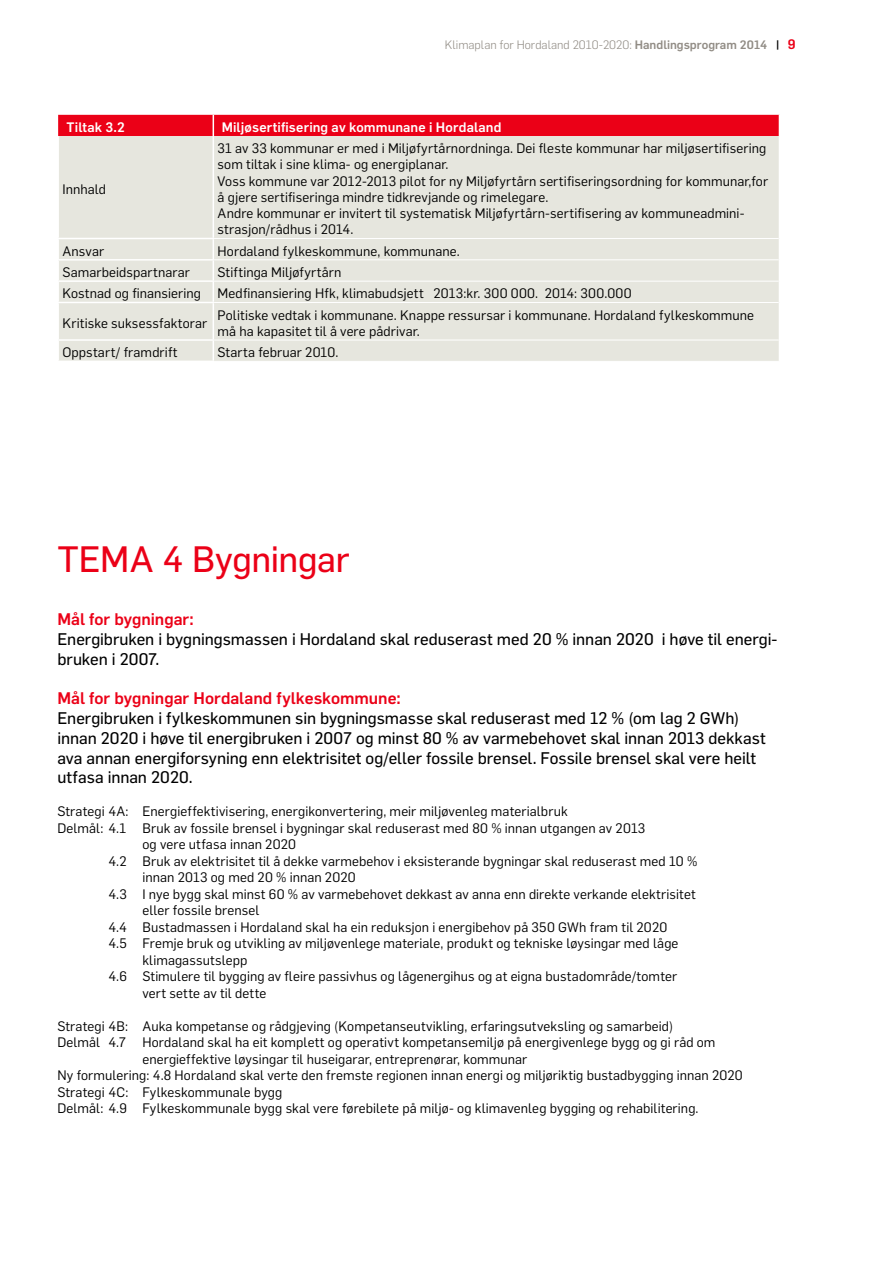
<style>
.page{position:relative;width:893px;height:1263px;background:#fff}
.page>*{position:absolute;margin:0;border:0;box-sizing:border-box;transform-origin:0 0}
.t1{font:36px "Flama Basic";letter-spacing:-.01em;color:#eb0017}
.t2{font:16.5px/19.8px "Flama Basic";color:#000}
.t3{font:500 16.5px "Flama";color:#eb0017}
.t4{font:13.5px/16.2px "Flama";letter-spacing:.01em;color:#000}
.t5{font:500 13.5px "Flama";letter-spacing:.01em;color:#fff}
.t6{font:300 12px "Flama";color:#918c85}
.s1{font-weight:500}
.s2{font-weight:500;color:#000}
.s3{font-weight:500;font-size:13.5px;color:#eb0017}
</style>
<div class="page">
<div style="left:59px;top:136px;width:720px;height:225px;background:#e6e6de"></div>
<hr style="left:213px;top:136px;width:1px;height:102px;background:#fff">
<hr style="left:57px;top:238px;width:157px;height:1px;background:#fff">
<hr style="left:57px;top:259px;width:157px;height:2px;background:#fff">
<hr style="left:57px;top:280px;width:157px;height:2px;background:#fff">
<svg style="left:213px;top:239px;width:1px;height:63px"></svg>
<hr style="left:57px;top:302px;width:157px;height:1px;background:#fff">
<hr style="left:213px;top:303px;width:1px;height:36px;background:#fff">
<hr style="left:57px;top:339px;width:157px;height:2px;background:#fff">
<svg style="left:213px;top:341px;width:1px;height:20px"></svg>
<hr style="left:214px;top:238px;width:565px;height:1px;background:#fff">
<hr style="left:214px;top:259px;width:565px;height:1px;background:#fff">
<hr style="left:214px;top:281px;width:565px;height:1px;background:#fff">
<hr style="left:214px;top:302px;width:565px;height:1px;background:#fff">
<hr style="left:214px;top:340px;width:565px;height:1px;background:#fff">
<div style="left:58px;top:115px;width:721px;height:21px;background:#eb0017"></div>
<p class="t6" style="left:445px;top:36px;width:352px">Klimaplan for Hordaland 2010-2020: <span class="s1">Handlingsprogram 2014</span> <span class="s2">|</span> <span class="s3">9</span></p>
<p class="t5" style="left:67px;top:117px;width:60px">Tiltak 3.2</p>
<p class="t5" style="left:222px;top:117px;width:281px">Miljøsertifisering av kommunane i Hordaland</p>
<p class="t4" style="left:62px;top:180px;width:45px">Innhald</p>
<p class="t4" style="left:218px;top:139px;width:552px">31 av 33 kommunar er med i Miljøfyrtårnordninga. Dei fleste kommunar har miljøsertifisering som tiltak i sine klima- og energiplanar.<br>Voss kommune var 2012-2013 pilot for ny Miljøfyrtårn sertifiseringsordning for kommunar,for å gjere sertifiseringa mindre tidkrevjande og rimelegare.<br>Andre kommunar er invitert til systematisk Miljøfyrtårn-sertifisering av kommuneadmini&shy;strasjon/rådhus i 2014.</p>
<p class="t4" style="left:62px;top:242px;width:43px">Ansvar</p>
<p class="t4" style="left:218px;top:242px;width:244px">Hordaland fylkeskommune, kommunane.</p>
<p class="t4" style="left:62px;top:263px;width:129px">Samarbeidspartnarar</p>
<p class="t4" style="left:62px;top:261px;width:571px;line-height:21.3px;text-indent:155px">Stiftinga Miljøfyrtårn<br>Kostnad og finansiering Medfinansiering Hfk, klimabudsjett 2013:kr. 300 000. 2014: 300.000</p>
<p class="t4" style="left:62px;top:314px;width:146px">Kritiske suksessfaktorar</p>
<p class="t4" style="left:218px;top:306px;width:538px">Politiske vedtak i kommunane. Knappe ressursar i kommunane. Hordaland fylkeskommune må ha kapasitet til å vere pådrivar.</p>
<p class="t4" style="left:62px;top:343px;width:117px">Oppstart/ framdrift</p>
<p class="t4" style="left:218px;top:343px;width:122px">Starta februar 2010.</p>
<h1 class="t1" style="left:57px;top:534px;width:294px">TEMA 4 Bygningar</h1>
<p class="t3" style="left:57px;top:607px;width:138px">Mål for bygningar:</p>
<p class="t2" style="left:57px;top:628px;width:722px">Energibruken i bygningsmassen i Hordaland skal reduserast med 20 % innan 2020 i høve til energi&shy;bruken i 2007.</p>
<p class="t3" style="left:57px;top:686px;width:345px">Mål for bygningar Hordaland fylkeskommune:</p>
<p class="t2" style="left:57px;top:707px;width:710px">Energibruken i fylkeskommunen sin bygningsmasse skal reduserast med 12 % (om lag 2 GWh) innan 2020 i høve til energibruken i 2007 og minst 80 % av varmebehovet skal innan 2013 dekkast ava annan energiforsyning enn elektrisitet og/eller fossile brensel. Fossile brensel skal vere heilt utfasa innan 2020.</p>
<p class="t4" style="left:57px;top:803px;width:512px">Strategi 4A: Energieffektivisering, energikonvertering, meir miljøvenleg materialbruk</p>
<p class="t4" style="left:57px;top:819px;width:589px">Delmål: 4.1 Bruk av fossile brensel i bygningar skal reduserast med 80 % innan utgangen av 2013</p>
<p class="t4" style="left:142px;top:836px;width:155px">og vere utfasa innan 2020</p>
<p class="t4" style="left:108px;top:852px;width:590px">4.2 Bruk av elektrisitet til å dekke varmebehov i eksisterande bygningar skal reduserast med 10 %</p>
<p class="t4" style="left:142px;top:869px;width:215px">innan 2013 og med 20 % innan 2020</p>
<p class="t4" style="left:108px;top:885px;width:589px">4.3 I nye bygg skal minst 60 % av varmebehovet dekkast av anna enn direkte verkande elektrisitet</p>
<p class="t4" style="left:142px;top:902px;width:119px">eller fossile brensel</p>
<p class="t4" style="left:108px;top:918px;width:560px">4.4 Bustadmassen i Hordaland skal ha ein reduksjon i energibehov på 350 GWh fram til 2020</p>
<p class="t4" style="left:108px;top:935px;width:572px">4.5 Fremje bruk og utvikling av miljøvenlege materiale, produkt og tekniske løysingar med låge</p>
<p class="t4" style="left:142px;top:951px;width:107px">klimagassutslepp</p>
<p class="t4" style="left:108px;top:968px;width:570px">4.6 Stimulere til bygging av fleire passivhus og lågenergihus og at eigna bustadområde/tomter</p>
<p class="t4" style="left:142px;top:984px;width:126px">vert sette av til dette</p>
<p class="t4" style="left:57px;top:1017px;width:617px">Strategi 4B: Auka kompetanse og rådgjeving (Kompetanseutvikling, erfaringsutveksling og samarbeid)</p>
<p class="t4" style="left:57px;top:1034px;width:660px">Delmål 4.7 Hordaland skal ha eit komplett og operativt kompetansemiljø på energivenlege bygg og gi råd om</p>
<p class="t4" style="left:142px;top:1050px;width:386px">energieffektive løysingar til huseigarar, entreprenørar, kommunar</p>
<p class="t4" style="left:57px;top:1067px;width:687px">Ny formulering: 4.8 Hordaland skal verte den fremste regionen innan energi og miljøriktig bustadbygging innan 2020</p>
<p class="t4" style="left:57px;top:1083px;width:227px">Strategi 4C: Fylkeskommunale bygg</p>
<p class="t4" style="left:57px;top:1100px;width:643px">Delmål: 4.9 Fylkeskommunale bygg skal vere førebilete på miljø- og klimavenleg bygging og rehabilitering.</p>
</div>
